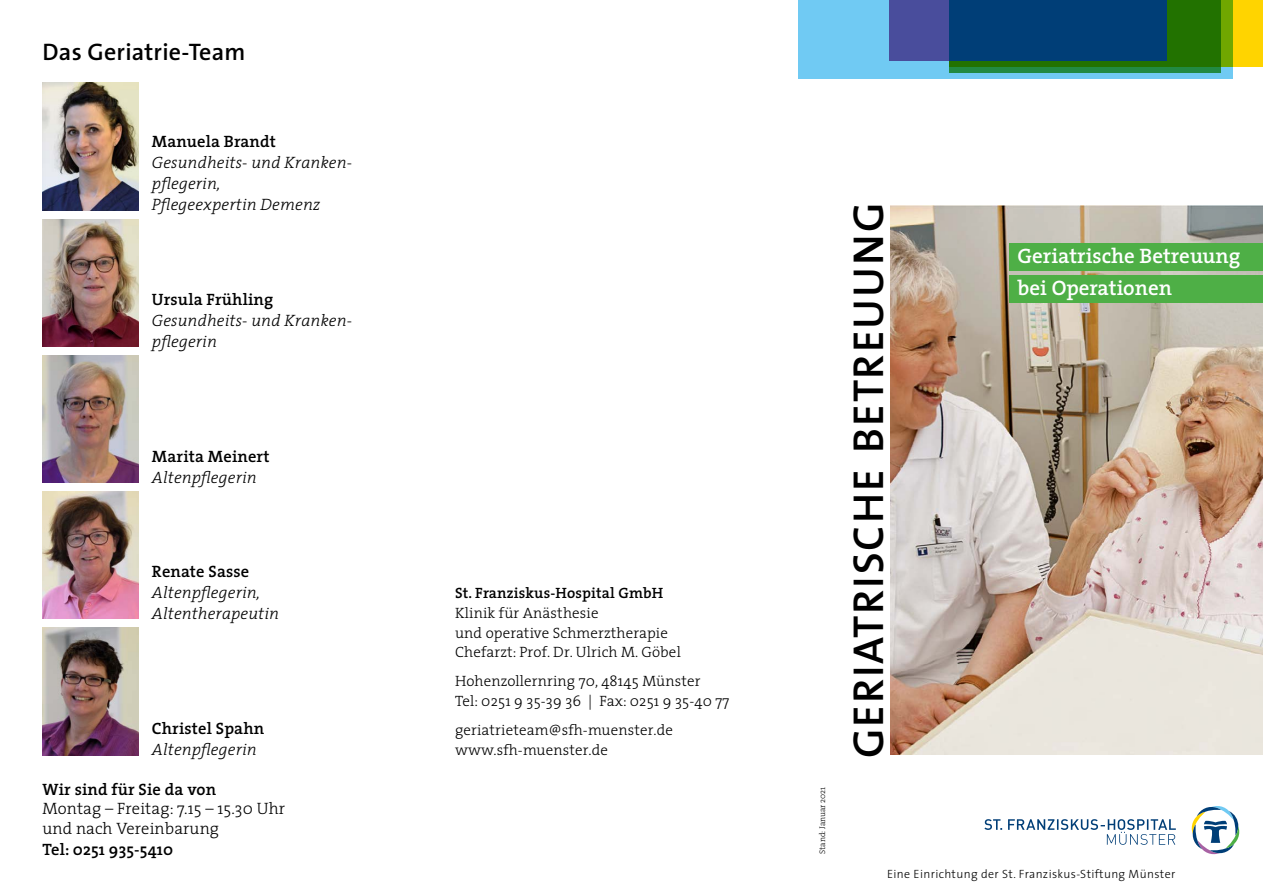
<style>
.page{position:relative;width:1263px;height:893px;background:#fff}
.page>*{position:absolute;margin:0;border:0;box-sizing:border-box;transform-origin:0 0}
.t1{font:600 43.5px "The Sans";letter-spacing:.04em;color:#000}
.t2{font:600 24px "The Sans";letter-spacing:.01em;color:#000}
.t3{font:600 21px/32px "The Serif";color:#fff}
.t4{font:italic 300 16.5px/21px "The Serif";letter-spacing:.01em;color:#000}
.t5{font:600 16.5px "The Serif";letter-spacing:.01em;color:#000}
.t6{font:300 16.5px/19.5px "The Serif";letter-spacing:.01em;color:#000}
.t7{font:300 15px/19.8px "The Serif";letter-spacing:.01em;color:#000}
.t8{font:600 15px "The Serif";letter-spacing:.01em;color:#000}
.t9{font:300 12px "The Sans";letter-spacing:.03em;color:#000}
.t10{font:300 8.25px "The Serif";color:#000}
</style>
<div class="page">
<img style="left:890px;top:206px;width:373px;height:548px">
<div style="left:798px;top:0;width:435px;height:78px;background:#70caf3"></div>
<svg style="left:1221px;top:0;width:42px;height:66px;fill:#ffd400"></svg>
<svg style="left:949px;top:0;width:272px;height:72px;fill:#227200"></svg>
<div style="left:889px;top:0;width:238px;height:60px;background:#494d9c"></div>
<div style="left:949px;top:0;width:218px;height:60px;background:#003e77"></div>
<svg style="left:984px;top:819px;width:192px;height:26px"></svg>
<svg style="left:1191px;top:806px;width:49px;height:49px"></svg>
<div style="left:1009px;top:243px;width:254px;height:28px;background:#4eaf46"></div>
<div style="left:1009px;top:275px;width:254px;height:28px;background:#4eaf46"></div>
<img style="left:43px;top:83px;width:95px;height:127px">
<img style="left:43px;top:219px;width:95px;height:127px">
<img style="left:43px;top:355px;width:95px;height:128px">
<img style="left:43px;top:491px;width:95px;height:128px">
<img style="left:43px;top:628px;width:95px;height:127px">
<h2 class="t2" style="left:43px;top:32px;width:204px">Das Geriatrie-Team</h2>
<p class="t5" style="left:152px;top:128px;width:125px">Manuela Brandt</p>
<p class="t4" style="left:152px;top:152px;width:202px">Gesundheits- und Kranken&shy;pflegerin,<br>Pflegeexpertin Demenz</p>
<p class="t5" style="left:152px;top:285px;width:123px">Ursula Frühling</p>
<p class="t4" style="left:152px;top:309px;width:202px">Gesundheits- und Kranken&shy;pflegerin</p>
<p class="t5" style="left:152px;top:442px;width:119px">Marita Meinert</p>
<p class="t4" style="left:152px;top:466px;width:106px">Altenpflegerin</p>
<p class="t5" style="left:152px;top:558px;width:99px">Renate Sasse</p>
<p class="t4" style="left:152px;top:581px;width:129px">Altenpflegerin,<br>Altentherapeutin</p>
<p class="t5" style="left:152px;top:715px;width:114px">Christel Spahn</p>
<p class="t4" style="left:152px;top:739px;width:106px">Altenpflegerin</p>
<p class="t5" style="left:43px;top:775px;width:175px">Wir sind für Sie da von</p>
<p class="t6" style="left:43px;top:798px;width:244px">Montag – Freitag: 7.15 – 15.30 Uhr und nach Vereinbarung</p>
<p class="t5" style="left:43px;top:835px;width:132px">Tel: 0251 935-5410</p>
<p class="t8" style="left:455px;top:580px;width:210px">St. Franziskus-Hospital GmbH</p>
<p class="t7" style="left:455px;top:602px;width:227px">Klinik für Anästhesie<br>und operative Schmerztherapie<br>Chefarzt: Prof. Dr. Ulrich M. Göbel</p>
<p class="t7" style="left:455px;top:671px;width:276px">Hohenzollernring 70, 48145 Münster<br>Tel: 0251 9 35-39 36 | Fax: 0251 9 35-40 77</p>
<p class="t7" style="left:455px;top:719px;width:219px">geriatrieteam@sfh-muenster.de www.sfh-muenster.de</p>
<p class="t10" style="left:815px;top:854px;width:69px;rotate:-90deg">Stand: Januar 2021</p>
<h1 class="t1" style="left:832px;top:758px;width:557px;rotate:-90deg">GERIATRISCHE BETREUUNG</h1>
<h3 class="t3" style="left:1017px;top:239px;width:224px">Geriatrische Betreuung bei Operationen</h3>
<p class="t9" style="left:887px;top:864px;width:290px">Eine Einrichtung der St. Franziskus-Stiftung Münster</p>
</div>
